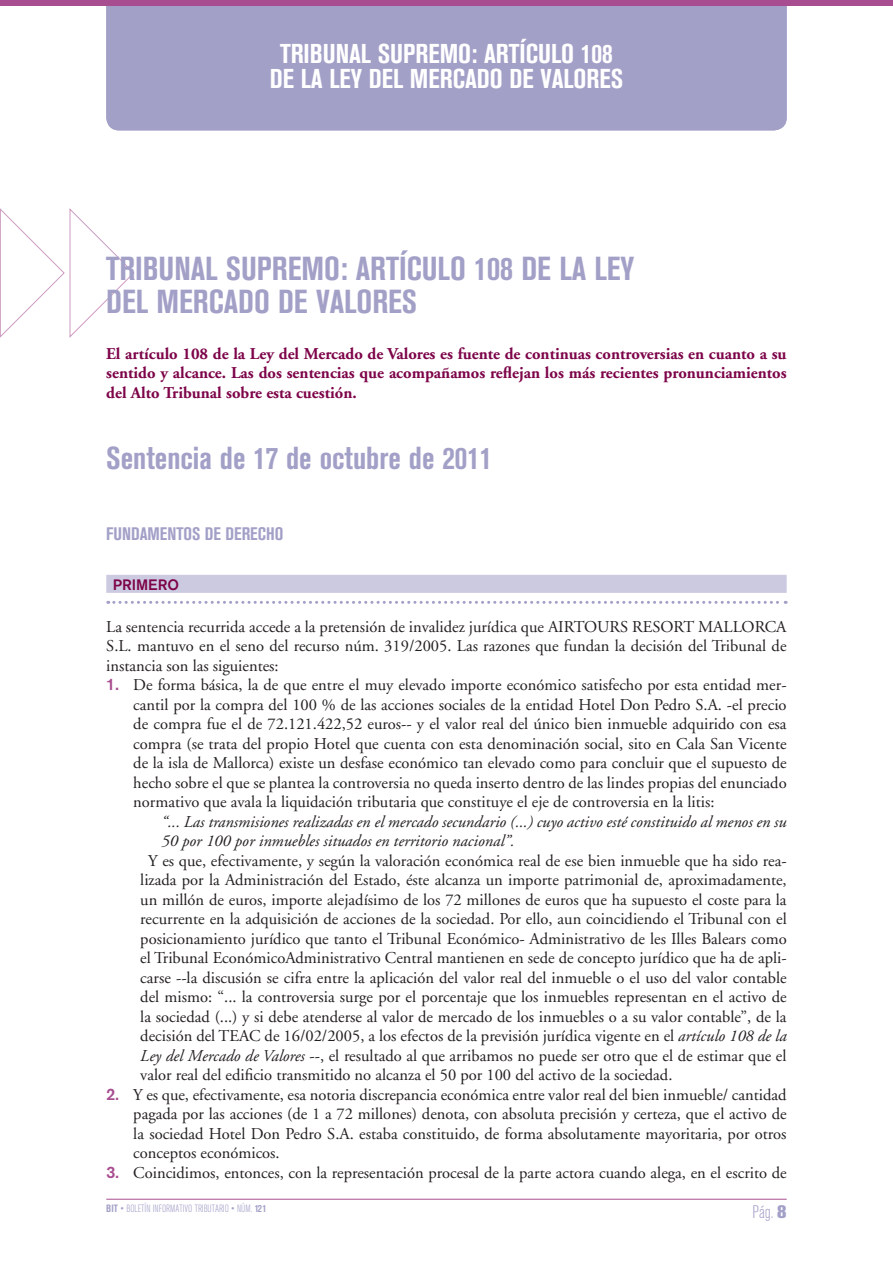
<style>
.page{position:relative;width:893px;height:1263px;background:#fff}
.page>*{position:absolute;margin:0;border:0;box-sizing:border-box;transform-origin:0 0}
._01_Título{font:700 condensed 33px/33px "Akzidenz Grotesk BE";color:#a3a0c8}
._01_Título-2{font:700 condensed 31.5px "Akzidenz Grotesk BE";color:#a3a0c8}
.t1{font:700 condensed 27px "Akzidenz Grotesk BE";color:#fff}
._01_Título-3{font:700 condensed 18px "Akzidenz Grotesk BE";color:#a3a0c8}
.t2{font:300 condensed 18px "Akzidenz Grotesk BE";color:#a3a0c8}
.Normal__Web{font:16.5px/19.5px "Adobe Garamond";color:#231f20;text-align:justify}
.t3{font:700 16.5px/19.5px "Adobe Garamond";color:#7d0449;text-align:justify}
.Normal__Web-2{font:italic 16.5px/19.5px "Adobe Garamond";color:#231f20}
._12_Ladillo_2{font:500 15px "Akzidenz Grotesk BE";color:#7d0449}
.t4{font:300 condensed 10.5px "Akzidenz Grotesk BE";color:#a3a0c8}
.s1{font-family:"Akzidenz Grotesk BE";font-weight:500;color:#a84d90}
.s2{font-style:italic}
.s3{font-weight:700}
.s4{font-weight:800;font-stretch:normal}
</style>
<div class="page">
<hr style="left:106px;top:1199px;width:681px;height:1px;background:#a84d90">
<svg style="left:0;top:208px;width:135px;height:130px"></svg>
<div style="left:106px;top:575px;width:681px;height:18px;background:#cbcae1"></div>
<svg style="left:108px;top:601px;width:678px;height:3px"></svg>
<div style="left:106px;top:6px;width:681px;height:124px;background:#a3a0c8"></div>
<div style="left:0;top:0;width:893px;height:6px;background:#a84d90"></div>
<p class="t1" style="left:280px;top:38px;width:334px">TRIBUNAL SUPREMO: ARTÍCULO 108</p>
<p class="t1" style="left:270px;top:63px;width:355px">DE LA LEY DEL MERCADO DE VALORES</p>
<p class="t1" style="left:327px;top:61px;width:241px">NOVEDADES NORMATIVAS</p>
<p class="_01_Título" style="left:106px;top:252px;width:529px">TRIBUNAL SUPREMO: ARTÍCULO 108 DE LA LEY<br>DEL MERCADO DE VALORES</p>
<p class="t3" style="left:106px;top:344px;width:682px">El artículo 108 de la Ley del Mercado de Valores es fuente de continuas controversias en cuanto a su sentido y alcance. Las dos sentencias que acompañamos reflejan los más recientes pronunciamientos del Alto Tribunal sobre esta cuestión.</p>
<p class="_01_Título-2" style="left:106px;top:440px;width:388px">Sentencia de 17 de octubre de 2011</p>
<p class="_01_Título-3" style="left:106px;top:524px;width:178px">FUNDAMENTOS DE DERECHO</p>
<p class="_12_Ladillo_2" style="left:113px;top:575px;width:68px">PRIMERO</p>
<p class="Normal__Web" style="left:106px;top:617px;width:682px">La sentencia recurrida accede a la pretensión de invalidez jurídica que AIRTOURS RESORT MALLORCA S.L. mantuvo en el seno del recurso núm. 319/2005. Las razones que fundan la decisión del Tribunal de instancia son las siguientes:</p>
<p class="Normal__Web" style="left:133px;top:676px;width:655px;text-indent:-27px"><span class="s1">1.</span> De forma básica, la de que entre el muy elevado importe económico satisfecho por esta entidad mer&shy;cantil por la compra del 100 % de las acciones sociales de la entidad Hotel Don Pedro S.A. -el precio de compra fue el de 72.121.422,52 euros-- y el valor real del único bien inmueble adquirido con esa compra (se trata del propio Hotel que cuenta con esta denominación social, sito en Cala San Vicente de la isla de Mallorca) existe un desfase económico tan elevado como para concluir que el supuesto de hecho sobre el que se plantea la controversia no queda inserto dentro de las lindes propias del enunciado normativo que avala la liquidación tributaria que constituye el eje de controversia en la litis:</p>
<p class="Normal__Web-2" style="left:162px;top:812px;width:626px">“... Las transmisiones realizadas en el mercado secundario (...) cuyo activo esté constituido al menos en su<br>50 por 100 por inmuebles situados en territorio nacional”.</p>
<p class="Normal__Web" style="left:140px;top:851px;width:648px;text-indent:8px">Y es que, efectivamente, y según la valoración económica real de ese bien inmueble que ha sido rea&shy;lizada por la Administración del Estado, éste alcanza un importe patrimonial de, aproximadamente, un millón de euros, importe alejadísimo de los 72 millones de euros que ha supuesto el coste para la recurrente en la adquisición de acciones de la sociedad. Por ello, aun coincidiendo el Tribunal con el posicionamiento jurídico que tanto el Tribunal Económico- Administrativo de les Illes Balears como el Tribunal EconómicoAdministrativo Central mantienen en sede de concepto jurídico que ha de apli&shy;carse --la discusión se cifra entre la aplicación del valor real del inmueble o el uso del valor contable del mismo: “... la controversia surge por el porcentaje que los inmuebles representan en el activo de la sociedad (...) y si debe atenderse al valor de mercado de los inmuebles o a su valor contable”, de la decisión del TEAC de 16/02/2005, a los efectos de la previsión jurídica vigente en el <span class="s2">artículo 108 de la Ley del Mercado de Valores</span> --, el resultado al que arribamos no puede ser otro que el de estimar que el valor real del edificio transmitido no alcanza el 50 por 100 del activo de la sociedad.</p>
<p class="Normal__Web" style="left:133px;top:1085px;width:655px;text-indent:-27px"><span class="s1">2.</span> Y es que, efectivamente, esa notoria discrepancia económica entre valor real del bien inmueble/ cantidad pagada por las acciones (de 1 a 72 millones) denota, con absoluta precisión y certeza, que el activo de la sociedad Hotel Don Pedro S.A. estaba constituido, de forma absolutamente mayoritaria, por otros conceptos económicos.</p>
<p class="Normal__Web" style="left:106px;top:1163px;width:682px"><span class="s1">3.</span> Coincidimos, entonces, con la representación procesal de la parte actora cuando alega, en el escrito de</p>
<p class="t4" style="left:106px;top:1203px;width:162px"><span class="s3">BIT</span> • BOLETÍN INFORMATIVO TRIBUTARIO • NÚM. <span class="s3">121</span></p>
<p class="t2" style="left:752px;top:1202px;width:36px">Pág. <span class="s4">8</span></p>
</div>
